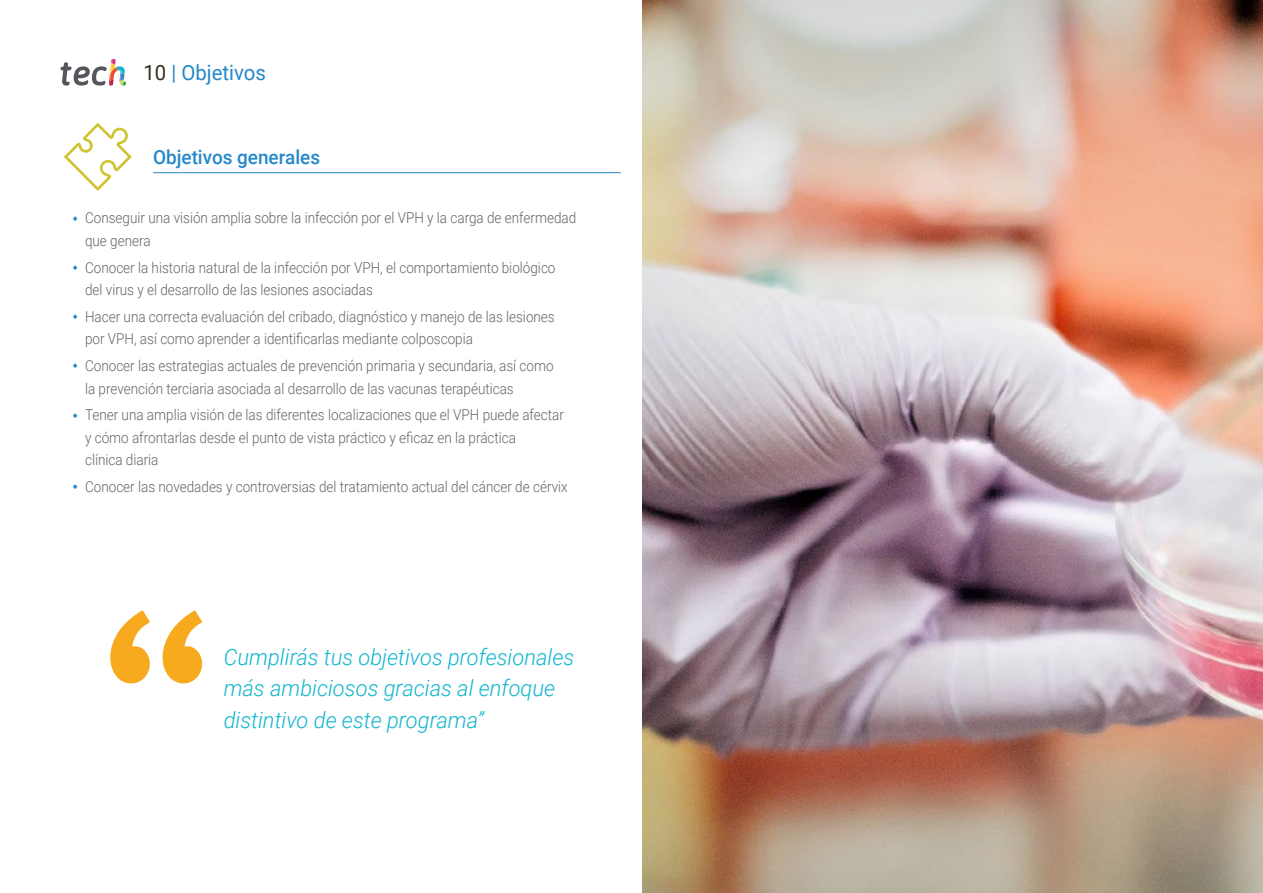
<style>
.page{position:relative;width:1263px;height:893px;background:#fff}
.page>*{position:absolute;margin:0;border:0;box-sizing:border-box;transform-origin:0 0}
.t1{font:italic 300 22.5px/31.5px "Roboto";color:#0fb6cf}
.t2{font:21px "Roboto";color:#2488c9}
.t3{font:500 19.5px "Roboto";color:#2488c9}
.t4{font:300 15px/22.5px "Roboto";color:#61646a;scale:.9 1}
.s1{color:#312e20}
</style>
<div class="page">
<hr style="left:153px;top:172px;width:468px;height:1px;background:#2488c9">
<svg style="left:64px;top:123px;width:68px;height:68px"></svg>
<img style="left:642px;top:0;width:621px;height:893px">
<svg style="left:110px;top:610px;width:92px;height:73px"></svg>
<svg style="left:61px;top:59px;width:65px;height:27px"></svg>
<h2 class="t2" style="left:144px;top:57px;width:124px"><span class="s1">10</span> | Objetivos</h2>
<h3 class="t3" style="left:153px;top:144px;width:169px">Objetivos generales</h3>
<p class="t4" style="left:85px;top:206px;width:547px">Conseguir una visión amplia sobre la infección por el VPH y la carga de enfermedad que genera</p>
<p class="t4" style="left:85px;top:255px;width:524px">Conocer la historia natural de la infección por VPH, el comportamiento biológico del virus y el desarrollo de las lesiones asociadas</p>
<p class="t4" style="left:85px;top:305px;width:523px">Hacer una correcta evaluación del cribado, diagnóstico y manejo de las lesiones por VPH, así como aprender a identificarlas mediante colposcopia</p>
<p class="t4" style="left:85px;top:354px;width:522px">Conocer las estrategias actuales de prevención primaria y secundaria, así como la prevención terciaria asociada al desarrollo de las vacunas terapéuticas</p>
<p class="t4" style="left:85px;top:403px;width:534px">Tener una amplia visión de las diferentes localizaciones que el VPH puede afectar y cómo afrontarlas desde el punto de vista práctico y eficaz en la práctica<br>clínica diaria</p>
<p class="t4" style="left:85px;top:475px;width:538px">Conocer las novedades y controversias del tratamiento actual del cáncer de cérvix</p>
<h1 class="t1" style="left:224px;top:640px;width:352px">Cumplirás tus objetivos profesionales más ambiciosos gracias al enfoque distintivo de este programa”</h1>
</div>
